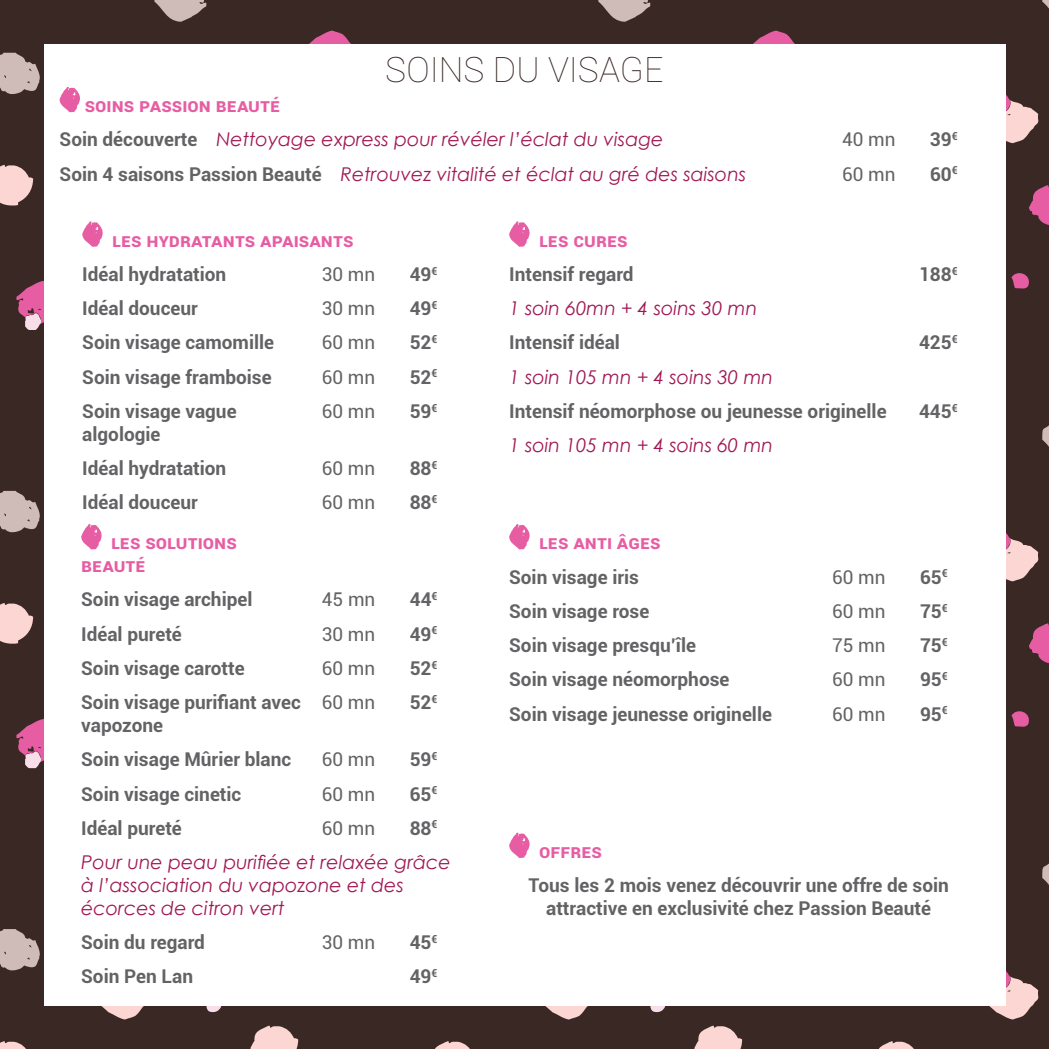
<style>
.page{position:relative;width:1049px;height:1049px;background:#3a2825}
.page>*{position:absolute;margin:0;border:0;box-sizing:border-box;transform-origin:0 0}
.t1{font:100 35px "Roboto";color:#3a2825}
.t2{font:700 19px/22.8px "Roboto";color:#636366}
.t3{font:italic 19px/22.8px "Century Gothic";color:#a11753}
.t4{font:19px "Roboto";color:#636366}
.t5{font:700 19px/22.8px "Roboto";color:#e75da3}
.s1{font-family:"Roboto";font-weight:700;font-style:normal;color:#636366}
</style>
<div class="page">
<svg style="left:694px;top:1025px;width:48px;height:24px"></svg>
<svg style="left:878px;top:1041px;width:36px;height:8px"></svg>
<svg style="left:986px;top:970px;width:52px;height:49px"></svg>
<svg style="left:649px;top:1005px;width:21px;height:8px"></svg>
<svg style="left:1042px;top:863px;width:7px;height:22px"></svg>
<svg style="left:1029px;top:623px;width:20px;height:41px"></svg>
<svg style="left:1011px;top:711px;width:18px;height:16px"></svg>
<svg style="left:1005px;top:532px;width:33px;height:49px"></svg>
<svg style="left:1042px;top:425px;width:7px;height:22px"></svg>
<svg style="left:1029px;top:185px;width:20px;height:40px"></svg>
<svg style="left:1011px;top:273px;width:18px;height:16px"></svg>
<svg style="left:1005px;top:94px;width:33px;height:49px"></svg>
<svg style="left:1042px;top:0;width:7px;height:9px"></svg>
<svg style="left:753px;top:31px;width:42px;height:13px"></svg>
<svg style="left:250px;top:1025px;width:48px;height:24px"></svg>
<svg style="left:435px;top:1041px;width:35px;height:8px"></svg>
<svg style="left:542px;top:1005px;width:52px;height:14px"></svg>
<svg style="left:205px;top:1005px;width:21px;height:8px"></svg>
<svg style="left:598px;top:0;width:53px;height:22px"></svg>
<svg style="left:309px;top:31px;width:42px;height:13px"></svg>
<svg style="left:0;top:1041px;width:26px;height:8px"></svg>
<svg style="left:98px;top:1005px;width:53px;height:14px"></svg>
<svg style="left:0;top:603px;width:33px;height:41px"></svg>
<svg style="left:0;top:929px;width:40px;height:42px"></svg>
<svg style="left:16px;top:719px;width:28px;height:49px"></svg>
<svg style="left:0;top:165px;width:33px;height:41px"></svg>
<svg style="left:0;top:491px;width:40px;height:42px"></svg>
<svg style="left:16px;top:281px;width:28px;height:49px"></svg>
<svg style="left:154px;top:0;width:53px;height:22px"></svg>
<svg style="left:0;top:53px;width:40px;height:41px"></svg>
<div style="left:44px;top:44px;width:961px;height:961px;background:#fff"></div>
<svg style="left:60px;top:87px;width:20px;height:26px"></svg>
<svg style="left:82px;top:221px;width:21px;height:26px"></svg>
<svg style="left:81px;top:524px;width:21px;height:26px"></svg>
<svg style="left:509px;top:524px;width:21px;height:26px"></svg>
<svg style="left:509px;top:221px;width:21px;height:26px"></svg>
<svg style="left:509px;top:832px;width:21px;height:26px"></svg>
<h1 class="t1" style="left:385px;top:46px;width:279px">SOINS DU VISAGE</h1>
<p class="t5" style="left:85px;top:93px;width:197px">SoinS Passion Beauté</p>
<p class="t3" style="left:60px;top:128px;width:605px"><span class="s1">Soin découverte</span> Nettoyage express pour révéler l’éclat du visage</p>
<p class="t4" style="left:842px;top:126px;width:55px">40 mn</p>
<p class="t2" style="left:930px;top:128px;width:29px">39<sup>€</sup></p>
<p class="t3" style="left:60px;top:162px;width:688px"><span class="s1">Soin 4 saisons Passion Beauté</span> Retrouvez vitalité et éclat au gré des saisons</p>
<p class="t4" style="left:842px;top:161px;width:55px">60 mn</p>
<p class="t2" style="left:930px;top:162px;width:29px">60<sup>€</sup></p>
<p class="t5" style="left:112px;top:228px;width:242px">Les hydratants apaisants</p>
<p class="t2" style="left:82px;top:262px;width:146px">Idéal hydratation</p>
<p class="t4" style="left:322px;top:261px;width:55px">30 mn</p>
<p class="t2" style="left:410px;top:262px;width:29px">49<sup>€</sup></p>
<p class="t2" style="left:82px;top:296px;width:117px">Idéal douceur</p>
<p class="t4" style="left:322px;top:295px;width:55px">30 mn</p>
<p class="t2" style="left:410px;top:296px;width:29px">49<sup>€</sup></p>
<p class="t2" style="left:82px;top:331px;width:193px">Soin visage camomille</p>
<p class="t4" style="left:322px;top:329px;width:55px">60 mn</p>
<p class="t2" style="left:410px;top:331px;width:29px">52<sup>€</sup></p>
<p class="t2" style="left:82px;top:365px;width:191px">Soin visage framboise</p>
<p class="t4" style="left:322px;top:364px;width:55px">60 mn</p>
<p class="t2" style="left:410px;top:365px;width:29px">52<sup>€</sup></p>
<p class="t2" style="left:82px;top:399px;width:156px">Soin visage vague algologie</p>
<p class="t4" style="left:322px;top:398px;width:55px">60 mn</p>
<p class="t2" style="left:410px;top:399px;width:29px">59<sup>€</sup></p>
<p class="t2" style="left:82px;top:456px;width:146px">Idéal hydratation</p>
<p class="t4" style="left:322px;top:455px;width:55px">60 mn</p>
<p class="t2" style="left:410px;top:456px;width:29px">88<sup>€</sup></p>
<p class="t2" style="left:82px;top:490px;width:117px">Idéal douceur</p>
<p class="t4" style="left:322px;top:489px;width:55px">60 mn</p>
<p class="t2" style="left:410px;top:490px;width:29px">88<sup>€</sup></p>
<p class="t5" style="left:81px;top:530px;width:156px;text-indent:30px">Les solutions beauté</p>
<p class="t2" style="left:81px;top:587px;width:173px">Soin visage archipel</p>
<p class="t4" style="left:322px;top:586px;width:55px">45 mn</p>
<p class="t2" style="left:410px;top:587px;width:29px">44<sup>€</sup></p>
<p class="t2" style="left:81px;top:622px;width:102px">Idéal pureté</p>
<p class="t4" style="left:322px;top:621px;width:55px">30 mn</p>
<p class="t2" style="left:410px;top:622px;width:29px">49<sup>€</sup></p>
<p class="t2" style="left:81px;top:656px;width:165px">Soin visage carotte</p>
<p class="t4" style="left:322px;top:655px;width:55px">60 mn</p>
<p class="t2" style="left:410px;top:656px;width:29px">52<sup>€</sup></p>
<p class="t2" style="left:81px;top:690px;width:221px">Soin visage purifiant avec vapozone</p>
<p class="t4" style="left:322px;top:689px;width:55px">60 mn</p>
<p class="t2" style="left:410px;top:690px;width:29px">52<sup>€</sup></p>
<p class="t2" style="left:81px;top:747px;width:212px">Soin visage Mûrier blanc</p>
<p class="t4" style="left:322px;top:746px;width:55px">60 mn</p>
<p class="t2" style="left:410px;top:747px;width:29px">59<sup>€</sup></p>
<p class="t2" style="left:81px;top:781px;width:162px">Soin visage cinetic</p>
<p class="t4" style="left:322px;top:780px;width:55px">60 mn</p>
<p class="t2" style="left:410px;top:781px;width:29px">65<sup>€</sup></p>
<p class="t2" style="left:81px;top:816px;width:102px">Idéal pureté</p>
<p class="t4" style="left:322px;top:815px;width:55px">60 mn</p>
<p class="t2" style="left:410px;top:816px;width:29px">88<sup>€</sup></p>
<p class="t3" style="left:81px;top:850px;width:371px">Pour une peau purifiée et relaxée grâce à l’association du vapozone et des écorces de citron vert</p>
<p class="t2" style="left:81px;top:930px;width:125px">Soin du regard</p>
<p class="t4" style="left:322px;top:929px;width:55px">30 mn</p>
<p class="t2" style="left:410px;top:930px;width:29px">45<sup>€</sup></p>
<p class="t2" style="left:81px;top:964px;width:113px">Soin Pen Lan</p>
<p class="t2" style="left:410px;top:964px;width:29px">49<sup>€</sup></p>
<p class="t5" style="left:539px;top:228px;width:89px">Les cures</p>
<p class="t2" style="left:509px;top:262px;width:126px">Intensif regard</p>
<p class="t2" style="left:919px;top:262px;width:40px">188<sup>€</sup></p>
<p class="t3" style="left:509px;top:297px;width:250px">1 soin 60mn + 4 soins 30 mn</p>
<p class="t2" style="left:509px;top:331px;width:112px">Intensif idéal</p>
<p class="t2" style="left:919px;top:331px;width:40px">425<sup>€</sup></p>
<p class="t3" style="left:509px;top:365px;width:265px">1 soin 105 mn + 4 soins 30 mn</p>
<p class="t2" style="left:509px;top:399px;width:379px">Intensif néomorphose ou jeunesse originelle</p>
<p class="t2" style="left:919px;top:399px;width:40px">445<sup>€</sup></p>
<p class="t3" style="left:509px;top:434px;width:265px">1 soin 105 mn + 4 soins 60 mn</p>
<p class="t5" style="left:539px;top:530px;width:122px">Les anti âges</p>
<p class="t2" style="left:509px;top:565px;width:131px">Soin visage iris</p>
<p class="t4" style="left:832px;top:563px;width:55px">60 mn</p>
<p class="t2" style="left:920px;top:565px;width:29px">65<sup>€</sup></p>
<p class="t2" style="left:509px;top:599px;width:142px">Soin visage rose</p>
<p class="t4" style="left:832px;top:598px;width:55px">60 mn</p>
<p class="t2" style="left:920px;top:599px;width:29px">75<sup>€</sup></p>
<p class="t2" style="left:509px;top:633px;width:188px">Soin visage presqu’île</p>
<p class="t4" style="left:832px;top:632px;width:55px">75 mn</p>
<p class="t2" style="left:920px;top:633px;width:29px">75<sup>€</sup></p>
<p class="t2" style="left:509px;top:667px;width:222px">Soin visage néomorphose</p>
<p class="t4" style="left:832px;top:666px;width:55px">60 mn</p>
<p class="t2" style="left:920px;top:667px;width:29px">95<sup>€</sup></p>
<p class="t2" style="left:509px;top:702px;width:264px">Soin visage jeunesse originelle</p>
<p class="t4" style="left:832px;top:700px;width:55px">60 mn</p>
<p class="t2" style="left:920px;top:702px;width:29px">95<sup>€</sup></p>
<p class="t5" style="left:539px;top:839px;width:63px">Offres</p>
<p class="t2" style="left:528px;top:873px;width:422px;text-align:center">Tous les 2 mois venez découvrir une offre de soin attractive en exclusivité chez Passion Beauté</p>
</div>
